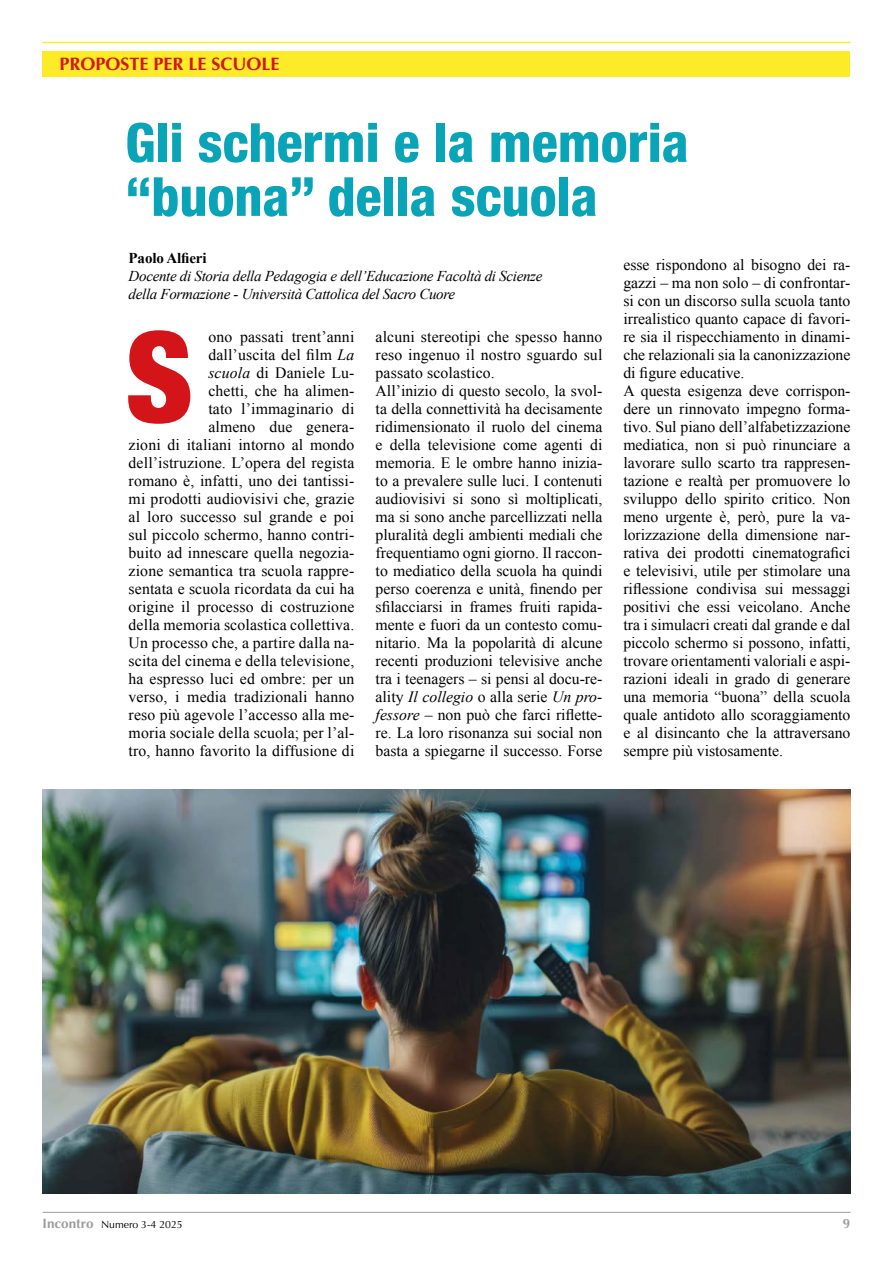
<style>
.page{position:relative;width:893px;height:1263px;background:#fff}
.page>*{position:absolute;margin:0;border:0;box-sizing:border-box;transform-origin:0 0}
.t1{font:900 condensed 126px "Helvetica Neue LT Std";color:#d31418}
.t2{font:800 condensed 54px/54px "Helvetica Neue LT Std";color:#0aa4b8}
.t3{font:700 18px "Optima";color:#d31418}
.t4{font:15.75px/18px "Times New Roman";color:#000}
.t5{font:italic 15px/18px "Times New Roman";letter-spacing:-.02em;color:#000}
.t6{font:700 15px "Times New Roman";letter-spacing:-.01em;color:#000}
.t7{font:700 13.5px "Optima";color:#9d9d9c}
.t8{font:10.5px "Optima";color:#000}
.s1{font-style:italic}
.s2{font-weight:700;font-size:13.5px;color:#9d9d9c}
</style>
<div class="page">
<hr style="left:43px;top:1212px;width:807px;height:1px;background:#9d9d9c">
<hr style="left:43px;top:42px;width:807px;height:1px;background:#fceb26">
<div style="left:43px;top:51px;width:807px;height:26px;background:#fceb26"></div>
<img style="left:43px;top:790px;width:807px;height:403px">
<p class="t3" style="left:60px;top:53px;width:222px">PROPOSTE PER LE SCUOLE</p>
<h2 class="t2" style="left:125px;top:115px;width:565px">Gli schermi e la memoria “buona” della scuola</h2>
<p class="t6" style="left:129px;top:247px;width:79px">Paolo Alfieri</p>
<p class="t5" style="left:129px;top:266px;width:415px">Docente di Storia della Pedagogia e dell’Educazione Facoltà di Scienze della Formazione - Università Cattolica del Sacro Cuore</p>
<p class="t4" style="left:129px;top:327px;width:227px;text-align:right">ono passati trent’anni<br>dall’uscita del film <span class="s1">La<br>scuola</span> di Daniele Lu-<br>chetti, che ha alimen-<br>tato l’immaginario di<br>almeno due genera-<br>zioni di italiani intorno al mondo dell’istruzione. L’opera del regista romano è, infatti, uno dei tantissi&shy;mi prodotti audiovisivi che, grazie al loro successo sul grande e poi sul piccolo schermo, hanno contri&shy;buito ad innescare quella negozia&shy;zione semantica tra scuola rappre&shy;sentata e scuola ricordata da cui ha origine il processo di costruzione della memoria scolastica collettiva.<br>Un processo che, a partire dalla na&shy;scita del cinema e della televisione, ha espresso luci ed ombre: per un verso, i media tradizionali hanno reso più agevole l’accesso alla me&shy;moria sociale della scuola; per l’al&shy;tro, hanno favorito la diffusione di</p>
<h1 class="t1" style="left:125px;top:299px;width:69px">S</h1>
<p class="t4" style="left:376px;top:327px;width:228px">alcuni stereotipi che spesso hanno reso ingenuo il nostro sguardo sul passato scolastico.<br>All’inizio di questo secolo, la svol&shy;ta della connettività ha decisamente ridimensionato il ruolo del cinema e della televisione come agenti di memoria. E le ombre hanno inizia&shy;to a prevalere sulle luci. I contenuti audiovisivi si sono sì moltiplicati, ma si sono anche parcellizzati nella pluralità degli ambienti mediali che frequentiamo ogni giorno. Il raccon&shy;to mediatico della scuola ha quindi perso coerenza e unità, finendo per sfilacciarsi in frames fruiti rapida&shy;mente e fuori da un contesto comu&shy;nitario. Ma la popolarità di alcune recenti produzioni televisive anche tra i teenagers – si pensi al docu-re&shy;ality <span class="s1">Il collegio</span> o alla serie <span class="s1">Un pro&shy;fessore</span> – non può che farci riflette&shy;re. La loro risonanza sui social non basta a spiegarne il successo. Forse</p>
<p class="t4" style="left:623px;top:256px;width:229px">esse rispondono al bisogno dei ra&shy;gazzi – ma non solo – di confrontar&shy;si con un discorso sulla scuola tanto irrealistico quanto capace di favori&shy;re sia il rispecchiamento in dinami&shy;che relazionali sia la canonizzazione di figure educative.<br>A questa esigenza deve corrispon&shy;dere un rinnovato impegno forma&shy;tivo. Sul piano dell’alfabetizzazione mediatica, non si può rinunciare a lavorare sullo scarto tra rappresen&shy;tazione e realtà per promuovere lo sviluppo dello spirito critico. Non meno urgente è, però, pure la va&shy;lorizzazione della dimensione nar&shy;rativa dei prodotti cinematografici e televisivi, utile per stimolare una riflessione condivisa sui messaggi positivi che essi veicolano. Anche tra i simulacri creati dal grande e dal piccolo schermo si possono, infatti, trovare orientamenti valoriali e aspi&shy;razioni ideali in grado di generare una memoria “buona” della scuola quale antidoto allo scoraggiamento e al disincanto che la attraversano sempre più vistosamente.</p>
<p class="t8" style="left:43px;top:1218px;width:142px"><span class="s2">Incontro</span> Numero 3-4 2025</p>
<p class="t7" style="left:843px;top:1215px;width:9px">9</p>
</div>
